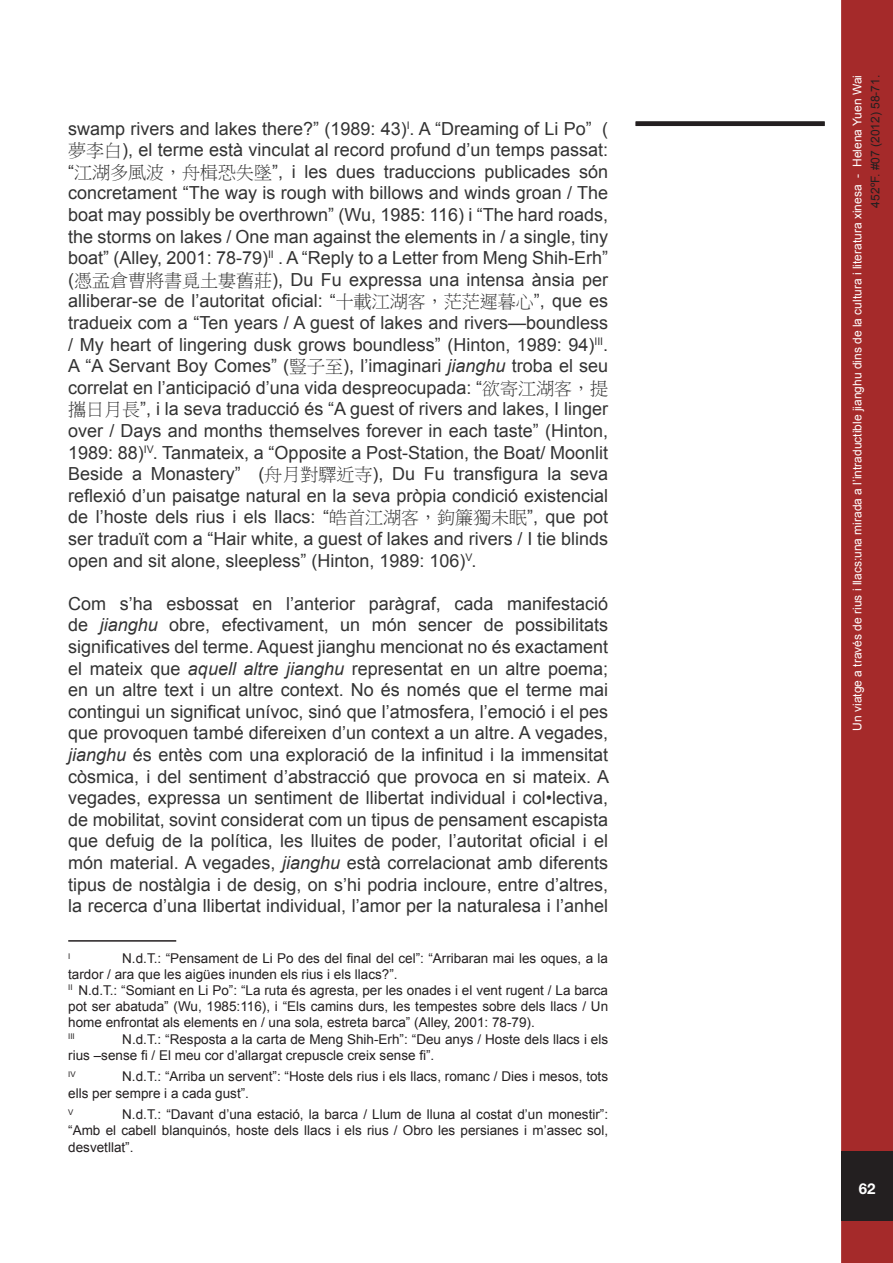
<style>
.page{position:relative;width:893px;height:1263px;background:#fff}
.page>*{position:absolute;margin:0;border:0;box-sizing:border-box;transform-origin:0 0}
.t1{font:18px/21.6px "Arial";color:#333;text-align:justify}
.t2{font:700 15px "Helvetica Neue";color:#fff}
.t3{font:13.5px/16.2px "Arial";color:#231f20}
.t4{font:12px "Arial";color:#fff}
.t5{font:12px "Arial";color:#231f20}
.t6{font:7.8px "Arial";color:#231f20}
.s1{font-family:"P Ming Li U"}
.s2{font-style:italic}
</style>
<div class="page">
<div style="left:843px;top:2px;width:48px;height:1259px;background:#a52a2a"></div>
<div style="left:841px;top:0;width:52px;height:1263px;border:3px solid #a52a2a"></div>
<div style="left:841px;top:1151px;width:52px;height:70px;background:#231f20"></div>
<div style="left:636px;top:121px;width:189px;height:5px;background:#231f20"></div>
<hr style="left:68px;top:940px;width:108px;height:2px;background:#231f20">
<p class="t1" style="left:68px;top:118px;width:541px">swamp rivers and lakes there?” (1989: 43)<sup>I</sup>. A “Dreaming of Li Po” (<span class="s1">夢李白</span>), el terme està vinculat al record profund d’un temps passat: “<span class="s1">江湖多風波，舟楫恐失墜</span>”, i les dues traduccions publicades són concretament “The way is rough with billows and winds groan / The boat may possibly be overthrown” (Wu, 1985: 116) i “The hard roads, the storms on lakes / One man against the elements in / a single, tiny boat” (Alley, 2001: 78-79)<sup>II</sup> . A “Reply to a Letter from Meng Shih-Erh” (<span class="s1">憑孟倉曹將書覓土婁舊莊</span>), Du Fu expressa una intensa ànsia per alliberar-se de l’autoritat oficial: “<span class="s1">十載江湖客，茫茫遲暮心</span>”, que es tradueix com a “Ten years / A guest of lakes and rivers—boundless / My heart of lingering dusk grows boundless” (Hinton, 1989: 94)<sup>III</sup>.<br>A “A Servant Boy Comes” (<span class="s1">豎子至</span>), l’imaginari <span class="s2">jianghu</span> troba el seu correlat en l’anticipació d’una vida despreocupada: “<span class="s1">欲寄江湖客，提攜日月長</span>”, i la seva traducció és “A guest of rivers and lakes, I linger over / Days and months themselves forever in each taste” (Hinton, 1989: 88)<sup>IV</sup>. Tanmateix, a “Opposite a Post-Station, the Boat/ Moonlit Beside a Monastery” (<span class="s1">舟月對驛近寺</span>), Du Fu transfigura la seva reflexió d’un paisatge natural en la seva pròpia condició existencial de l’hoste dels rius i els llacs: “<span class="s1">皓首江湖客，鉤簾獨未眠</span>”, que pot ser traduït com a “Hair white, a guest of lakes and rivers / I tie blinds open and sit alone, sleepless” (Hinton, 1989: 106)<sup>V</sup>.</p>
<p class="t1" style="left:68px;top:593px;width:542px">Com s’ha esbossat en l’anterior paràgraf, cada manifestació de <span class="s2">jianghu</span> obre, efectivament, un món sencer de possibilitats significatives del terme. Aquest jianghu mencionat no és exactament el mateix que <span class="s2">aquell altre jianghu</span> representat en un altre poema; en un altre text i un altre context. No és només que el terme mai contingui un significat unívoc, sinó que l’atmosfera, l’emoció i el pes que provoquen també difereixen d’un context a un altre. A vegades, <span class="s2">jianghu</span> és entès com una exploració de la infinitud i la immensitat còsmica, i del sentiment d’abstracció que provoca en si mateix. A vegades, expressa un sentiment de llibertat individual i col•lectiva, de mobilitat, sovint considerat com un tipus de pensament escapista que defuig de la política, les lluites de poder, l’autoritat oficial i el món material. A vegades, <span class="s2">jianghu</span> està correlacionat amb diferents tipus de nostàlgia i de desig, on s’hi podria incloure, entre d’altres, la recerca d’una llibertat individual, l’amor per la naturalesa i l’anhel</p>
<p class="t6" style="left:68px;top:951px;width:4px">I</p>
<p class="t3" style="left:68px;top:950px;width:541px;text-indent:54px">N.d.T.: “Pensament de Li Po des del final del cel”: “Arribaran mai les oques, a la tardor / ara que les aigües inunden els rius i els llacs?”.</p>
<p class="t3" style="left:68px;top:982px;width:541px;text-align:justify"><sup>II</sup> N.d.T.: “Somiant en Li Po”: “La ruta és agresta, per les onades i el vent rugent / La barca pot ser abatuda” (Wu, 1985:116), i “Els camins durs, les tempestes sobre dels llacs / Un home enfrontat als elements en / una sola, estreta barca” (Alley, 2001: 78-79).</p>
<p class="t6" style="left:68px;top:1031px;width:8px">III</p>
<p class="t3" style="left:68px;top:1031px;width:541px;text-indent:54px">N.d.T.: “Resposta a la carta de Meng Shih-Erh”: “Deu anys / Hoste dels llacs i els rius –sense fi / El meu cor d’allargat crepuscle creix sense fi”.</p>
<p class="t6" style="left:68px;top:1069px;width:9px">IV</p>
<p class="t3" style="left:68px;top:1068px;width:541px;text-indent:54px">N.d.T.: “Arriba un servent”: “Hoste dels rius i els llacs, romanc / Dies i mesos, tots ells per sempre i a cada gust”.</p>
<p class="t6" style="left:68px;top:1107px;width:7px">V</p>
<p class="t3" style="left:68px;top:1106px;width:541px;text-align:justify;text-indent:54px">N.d.T.: “Davant d’una estació, la barca / Llum de lluna al costat d’un monestir”: “Amb el cabell blanquinós, hoste dels llacs i els rius / Obro les persianes i m’assec sol, desvetllat”.</p>
<p class="t4" style="left:850px;top:731px;width:657px;rotate:-90deg">Un viatge a través de rius i llacs:una mirada a l’intraductible jianghu dins de la cultura i literatura xinesa - Helena Yuen Wai</p>
<p class="t5" style="left:868px;top:207px;width:134px;rotate:-90deg">452ºF. #07 (2012) 58-71.</p>
<p class="t2" style="left:859px;top:1179px;width:18px">62</p>
</div>
